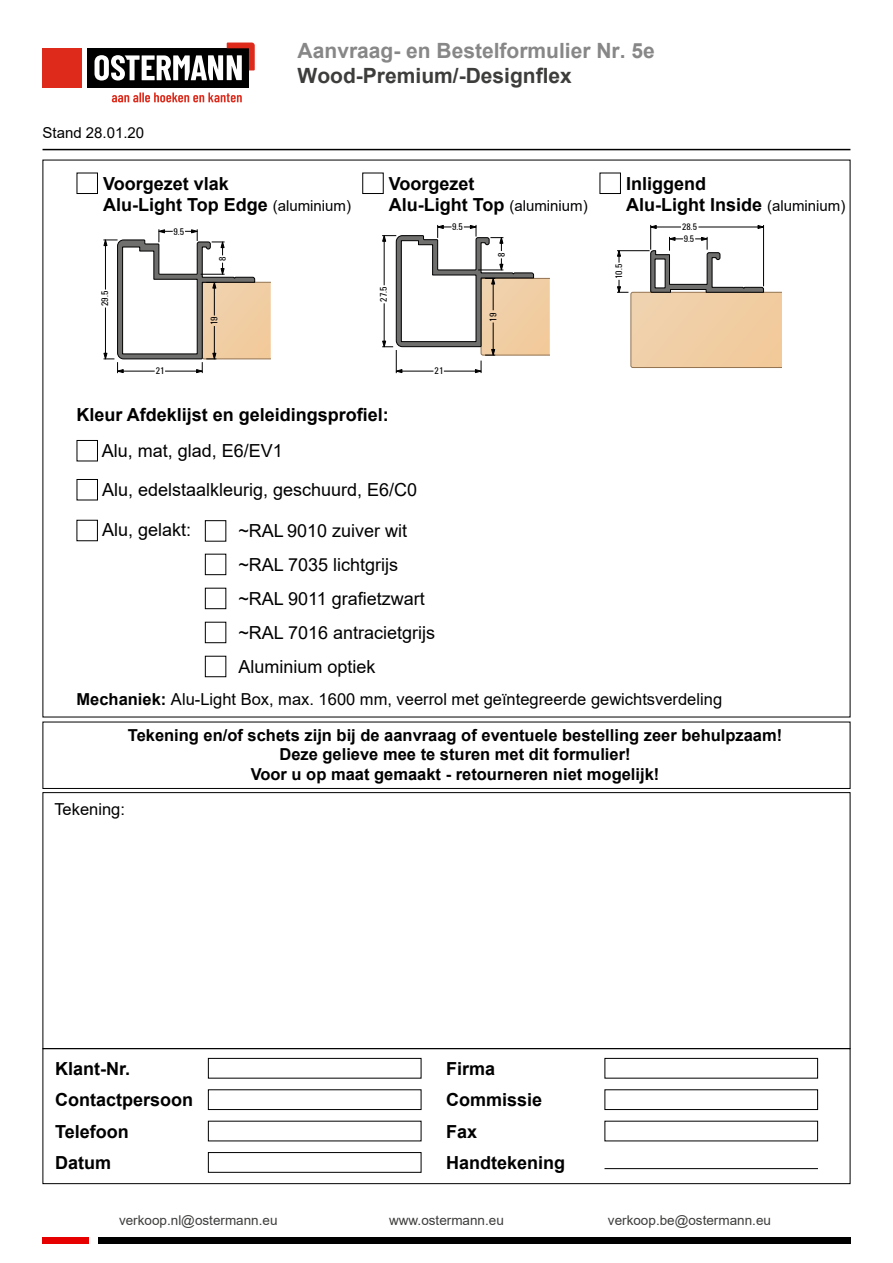
<style>
.page{position:relative;width:893px;height:1263px;background:#fff}
.page>*{position:absolute;margin:0;border:0;box-sizing:border-box;transform-origin:0 0}
.t1{font:700 21px "Arial";color:#888787}
.t2{font:700 21px "Arial";color:#3d3d3c}
.t3{font:700 18px/31.3px "Arial";color:#000}
.t4{font:18px/33.9px "Arial";color:#000}
.t5{font:700 16.5px/19.8px "Arial";color:#000;text-align:center}
.t6{font:16.5px "Arial";color:#000}
.t7{font:15px "Arial";color:#000}
.t8{font:13.5px "Arial";color:#3d3d3c}
.t9{font:9.9px "OSTERMANN Cond";color:#000}
.t10{font:9.75px "OSTERMANN Cond";color:#000}
.s1{font-weight:400;font-size:15px;color:#020204}
.s2{font-weight:700}
</style>
<div class="page">
<hr style="left:43px;top:149px;width:807px;height:1px;background:#000">
<div style="left:43px;top:1237px;width:46px;height:7px;background:#e60000"></div>
<div style="left:98px;top:1237px;width:752px;height:7px;background:#000"></div>
<svg style="left:112px;top:93px;width:130px;height:9px"></svg>
<div style="left:43px;top:48px;width:39px;height:39px;background:#dd2a1b"></div>
<div style="left:87px;top:48px;width:162px;height:39px;background:#000"></div>
<svg style="left:95px;top:43px;width:160px;height:38px"></svg>
<div style="left:43px;top:1048px;width:807px;height:136px;border:1px solid #000"></div>
<div style="left:208px;top:1058px;width:213px;height:20px;border:1px solid #000"></div>
<div style="left:208px;top:1089px;width:213px;height:21px;border:1px solid #000"></div>
<div style="left:208px;top:1152px;width:213px;height:21px;border:1px solid #000"></div>
<div style="left:604px;top:1058px;width:214px;height:20px;border:1px solid #000"></div>
<div style="left:604px;top:1089px;width:214px;height:21px;border:1px solid #000"></div>
<hr style="left:604px;top:1168px;width:214px;height:1px;background:#000">
<div style="left:43px;top:792px;width:807px;height:257px;border:1px solid #000"></div>
<div style="left:77px;top:173px;width:21px;height:21px;border:1px solid #000"></div>
<div style="left:362px;top:173px;width:22px;height:21px;border:1px solid #000"></div>
<div style="left:600px;top:173px;width:21px;height:21px;border:1px solid #000"></div>
<svg style="left:103px;top:229px;width:168px;height:144px"></svg>
<svg style="left:382px;top:225px;width:168px;height:148px"></svg>
<svg style="left:617px;top:225px;width:165px;height:143px"></svg>
<div style="left:77px;top:440px;width:21px;height:21px;border:1px solid #000"></div>
<div style="left:77px;top:479px;width:21px;height:21px;border:1px solid #000"></div>
<div style="left:43px;top:722px;width:807px;height:67px;border:1px solid #000"></div>
<div style="left:205px;top:520px;width:21px;height:21px;border:1px solid #000"></div>
<div style="left:205px;top:554px;width:21px;height:21px;border:1px solid #000"></div>
<div style="left:205px;top:588px;width:21px;height:21px;border:1px solid #000"></div>
<div style="left:205px;top:622px;width:21px;height:21px;border:1px solid #000"></div>
<div style="left:205px;top:656px;width:21px;height:21px;border:1px solid #000"></div>
<div style="left:77px;top:520px;width:21px;height:21px;border:1px solid #000"></div>
<p class="t7" style="left:43px;top:123px;width:103px">Stand 28.01.20</p>
<p class="t1" style="left:298px;top:36px;width:359px">Aanvraag- en Bestelformulier Nr. 5e</p>
<p class="t2" style="left:298px;top:61px;width:276px">Wood-Premium/-Designflex</p>
<p class="t3" style="left:103px;top:173px;width:249px;line-height:21.6px">Voorgezet vlak<br>Alu-Light Top Edge <span class="s1">(aluminium)</span></p>
<p class="t3" style="left:389px;top:173px;width:200px;line-height:21.6px">Voorgezet<br>Alu-Light Top <span class="s1">(aluminium)</span></p>
<p class="t3" style="left:626px;top:173px;width:221px;line-height:21.6px">Inliggend<br>Alu-Light Inside <span class="s1">(aluminium)</span></p>
<p class="t9" style="left:173px;top:226px;width:12px">9.5</p>
<p class="t9" style="left:217px;top:261px;width:6px;rotate:-90deg">8</p>
<p class="t9" style="left:452px;top:221px;width:12px">9.5</p>
<p class="t10" style="left:682px;top:221px;width:16px">28.5</p>
<p class="t10" style="left:684px;top:233px;width:12px">9.5</p>
<p class="t9" style="left:496px;top:257px;width:6px;rotate:-90deg">8</p>
<p class="t9" style="left:99px;top:306px;width:17px;rotate:-90deg">29.5</p>
<p class="t9" style="left:156px;top:365px;width:10px">21</p>
<p class="t9" style="left:209px;top:325px;width:10px;rotate:-90deg">19</p>
<p class="t9" style="left:378px;top:302px;width:17px;rotate:-90deg">27.5</p>
<p class="t3" style="left:77px;top:399px;width:314px">Kleur Afdeklijst en geleidingsprofiel:</p>
<p class="t4" style="left:102px;top:434px;width:183px">Alu, mat, glad, E6/EV1</p>
<p class="t4" style="left:102px;top:473px;width:317px">Alu, edelstaalkleurig, geschuurd, E6/C0</p>
<p class="t9" style="left:435px;top:365px;width:10px">21</p>
<p class="t9" style="left:488px;top:322px;width:10px;rotate:-90deg">19</p>
<p class="t10" style="left:613px;top:279px;width:16px;rotate:-90deg">10.5</p>
<p class="t4" style="left:102px;top:512px;width:91px">Alu, gelakt:</p>
<p class="t4" style="left:238px;top:514px;width:198px">~RAL 9010 zuiver wit ~RAL 7035 lichtgrijs ~RAL 9011 grafietzwart ~RAL 7016 antracietgrijs<br>Aluminium optiek</p>
<p class="t6" style="left:77px;top:688px;width:647px"><span class="s2">Mechaniek:</span> Alu-Light Box, max. 1600 mm, veerrol met geïntegreerde gewichtsverdeling</p>
<p class="t5" style="left:128px;top:725px;width:656px">Tekening en/of schets zijn bij de aanvraag of eventuele bestelling zeer behulpzaam!<br>Deze gelieve mee te sturen met dit formulier!<br>Voor u op maat gemaakt - retourneren niet mogelijk!</p>
<p class="t6" style="left:54px;top:797px;width:72px">Tekening:</p>
<p class="t3" style="left:55px;top:1053px;width:140px">Klant-Nr.<br>Contactpersoon<br>Telefoon</p>
<p class="t3" style="left:446px;top:1053px;width:98px">Firma<br>Commissie<br>Fax</p>
<p class="t3" style="left:55px;top:1147px;width:57px">Datum</p>
<p class="t3" style="left:446px;top:1147px;width:121px">Handtekening</p>
<p class="t8" style="left:119px;top:1211px;width:160px">verkoop.nl@ostermann.eu</p>
<p class="t8" style="left:389px;top:1211px;width:116px">www.ostermann.eu</p>
<p class="t8" style="left:608px;top:1211px;width:165px">verkoop.be@ostermann.eu</p>
</div>
